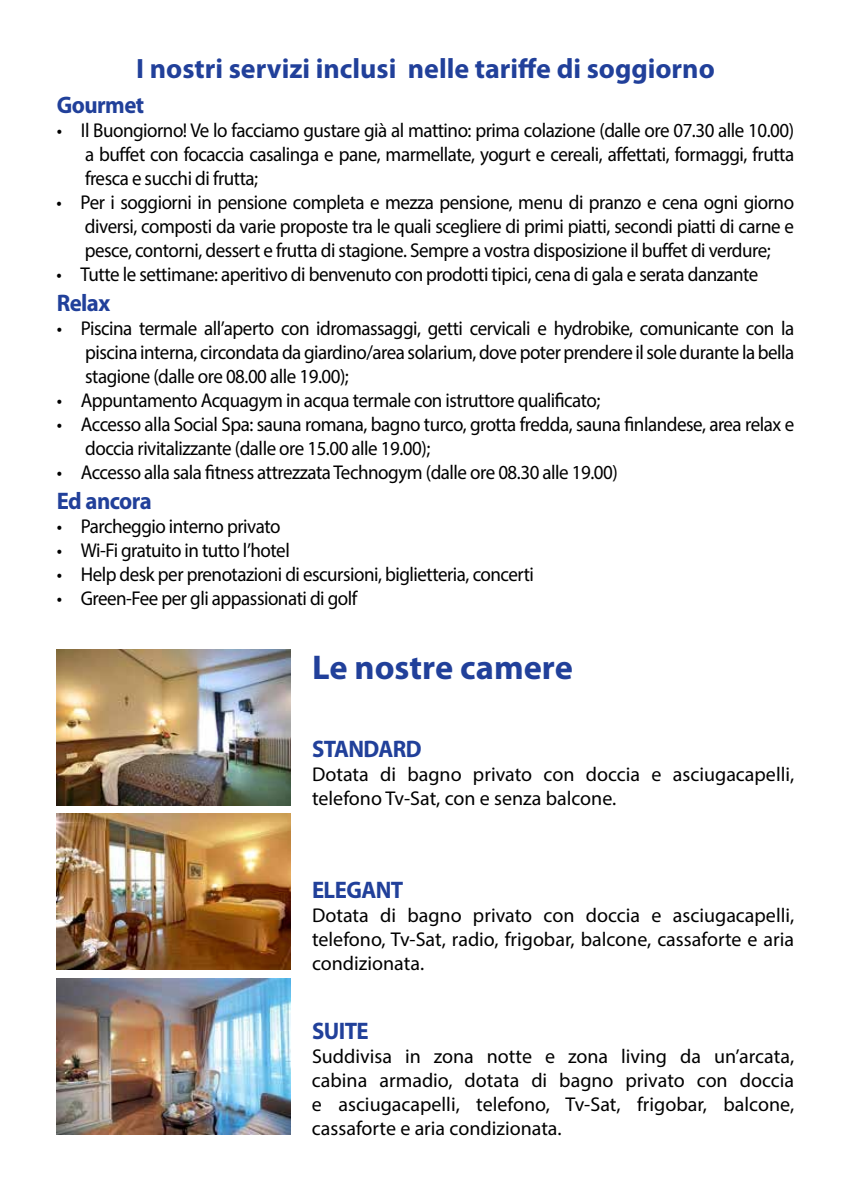
<style>
.page{position:relative;width:851px;height:1191px;background:#fff}
.page>*{position:absolute;margin:0;border:0;box-sizing:border-box;transform-origin:0 0}
.t1{font:700 34.4px "Myriad Pro";color:#21409a}
.t2{font:700 28px "Myriad Pro";color:#21409a}
.t3{font:700 24px "Myriad Pro";letter-spacing:-.025em;color:#21409a;scale:.95 1}
.t4{font:20px/24px "Myriad Pro";letter-spacing:-.025em;color:#000;text-align:justify;scale:.95 1}
.t5{font:20px/24px "Myriad Pro";letter-spacing:-.025em;color:#000;text-align:justify}
.t6{font:20px/24px "Myriad Pro";color:#000}
</style>
<div class="page">
<img style="left:57px;top:649px;width:234px;height:156px">
<img style="left:57px;top:813px;width:234px;height:156px">
<img style="left:57px;top:978px;width:234px;height:156px">
<h2 class="t2" style="left:136px;top:53px;width:580px">I nostri servizi inclusi nelle tariffe di soggiorno</h2>
<p class="t3" style="left:57px;top:92px;width:93px">Gourmet</p>
<p class="t4" style="left:85px;top:118px;width:748px;text-indent:-28px">• Il Buongiorno! Ve lo facciamo gustare già al mattino: prima colazione (dalle ore 07.30 alle 10.00) a buffet con focaccia casalinga e pane, marmellate, yogurt e cereali, affettati, formaggi, frutta fresca e succhi di frutta;</p>
<p class="t4" style="left:85px;top:190px;width:748px;text-indent:-28px">• Per i soggiorni in pensione completa e mezza pensione, menu di pranzo e cena ogni giorno diversi, composti da varie proposte tra le quali scegliere di primi piatti, secondi piatti di carne e pesce, contorni, dessert e frutta di stagione. Sempre a vostra disposizione il buffet di verdure;</p>
<p class="t4" style="left:56px;top:262px;width:740px">• Tutte le settimane: aperitivo di benvenuto con prodotti tipici, cena di gala e serata danzante</p>
<p class="t3" style="left:57px;top:289px;width:58px">Relax</p>
<p class="t4" style="left:85px;top:316px;width:748px;text-indent:-28px">• Piscina termale all’aperto con idromassaggi, getti cervicali e hydrobike, comunicante con la piscina interna, circondata da giardino/area solarium, dove poter prendere il sole durante la bella stagione (dalle ore 08.00 alle 19.00);</p>
<p class="t4" style="left:57px;top:388px;width:573px">• Appuntamento Acquagym in acqua termale con istruttore qualificato;</p>
<p class="t4" style="left:85px;top:412px;width:747px;text-indent:-28px">• Accesso alla Social Spa: sauna romana, bagno turco, grotta fredda, sauna finlandese, area relax e doccia rivitalizzante (dalle ore 15.00 alle 19.00);</p>
<p class="t4" style="left:57px;top:460px;width:592px">• Accesso alla sala fitness attrezzataTechnogym (dalle ore 08.30 alle 19.00)</p>
<p class="t3" style="left:57px;top:487px;width:101px">Ed ancora</p>
<p class="t4" style="left:57px;top:513px;width:237px">• Parcheggio interno privato</p>
<p class="t4" style="left:57px;top:537px;width:247px">• Wi-Fi gratuito in tutto l’hotel</p>
<p class="t4" style="left:57px;top:561px;width:504px">• Help desk per prenotazioni di escursioni, biglietteria, concerti</p>
<p class="t4" style="left:57px;top:585px;width:318px">• Green-Fee per gli appassionati di golf</p>
<h1 class="t1" style="left:312px;top:648px;width:262px">Le nostre camere</h1>
<p class="t3" style="left:312px;top:735px;width:117px">STANDARD</p>
<p class="t6" style="left:312px;top:762px;width:483px">Dotata di bagno privato con doccia e asciugacapelli, telefono Tv-Sat, con e senza balcone.</p>
<p class="t3" style="left:312px;top:876px;width:98px">ELEGANT</p>
<p class="t5" style="left:312px;top:902px;width:483px">Dotata di bagno privato con doccia e asciugacapelli, telefono, Tv-Sat, radio, frigobar, balcone, cassaforte e aria condizionata.</p>
<p class="t3" style="left:312px;top:1017px;width:61px">SUITE</p>
<p class="t5" style="left:312px;top:1043px;width:483px">Suddivisa in zona notte e zona living da un’arcata, cabina armadio, dotata di bagno privato con doccia e asciugacapelli, telefono, Tv-Sat, frigobar, balcone, cassaforte e aria condizionata.</p>
</div>
